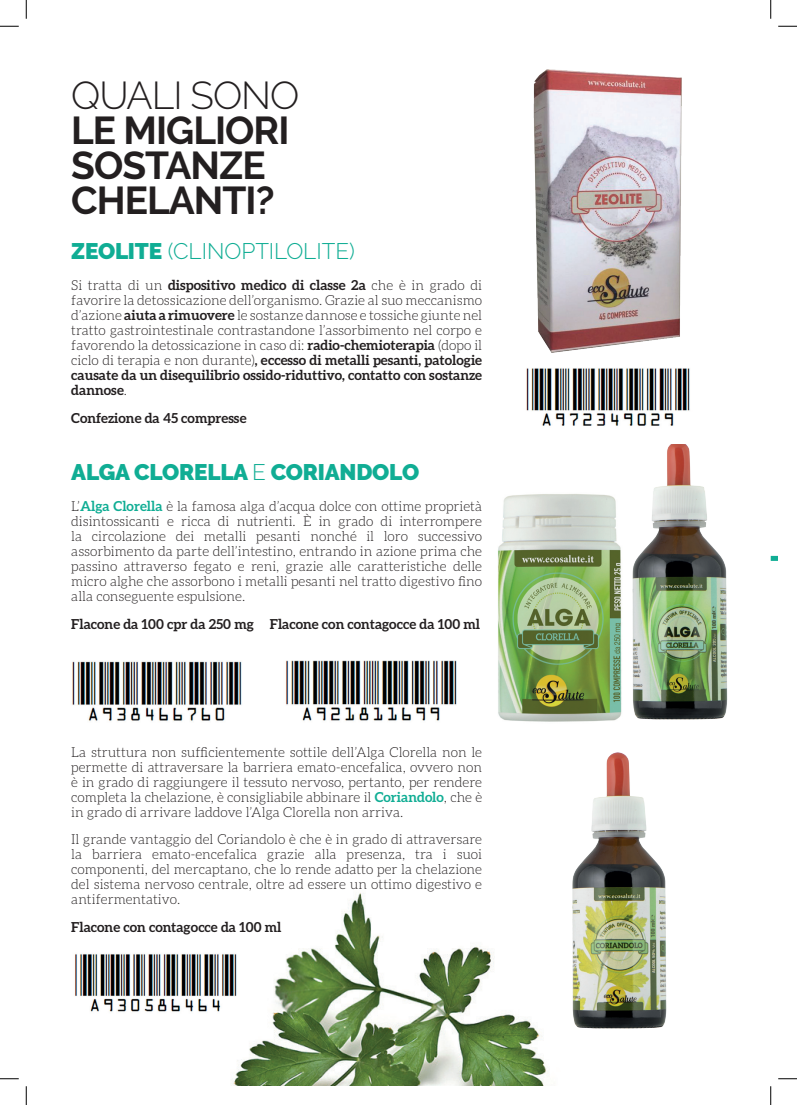
<style>
.page{position:relative;width:797px;height:1105px;background:#fff}
.page>*{position:absolute;margin:0;border:0;box-sizing:border-box;transform-origin:0 0}
.t1{font:700 38.75px/35px "Raleway";letter-spacing:-.025em;color:#231f20}
.t2{font:300 38.75px "Raleway";letter-spacing:-.025em;color:#231f20}
.t3{font:300 22.5px "Raleway";color:#10ad94}
.t4{font:900 22.5px "Raleway";letter-spacing:-.01em;color:#10ad94}
.t5{font:300 13.75px/15px "Aleo";color:#231f20;text-align:justify}
.t6{font:700 13.75px "Aleo";color:#231f20}
.s1{font-weight:900}
.s2{font-weight:700}
.s3{font-weight:300}
.s4{font-weight:700;color:#10ad94}
</style>
<div class="page">
<img style="left:498px;top:494px;width:85px;height:228px">
<img style="left:583px;top:444px;width:193px;height:278px">
<img style="left:231px;top:893px;width:317px;height:193px">
<img style="left:524px;top:752px;width:143px;height:282px">
<img style="left:75px;top:945px;width:168px;height:79px">
<img style="left:526px;top:368px;width:164px;height:58px">
<img style="left:72px;top:661px;width:170px;height:60px">
<img style="left:285px;top:660px;width:172px;height:61px">
<img style="left:534px;top:70px;width:148px;height:282px">
<svg style="left:770px;top:556px;width:7px;height:5px"></svg>
<svg style="left:0;top:25px;width:19px;height:2px"></svg>
<svg style="left:778px;top:25px;width:19px;height:2px"></svg>
<svg style="left:0;top:1078px;width:19px;height:1px"></svg>
<svg style="left:778px;top:1078px;width:19px;height:1px"></svg>
<svg style="left:25px;top:0;width:2px;height:19px"></svg>
<svg style="left:25px;top:1086px;width:2px;height:19px"></svg>
<svg style="left:770px;top:0;width:1px;height:19px"></svg>
<svg style="left:770px;top:1086px;width:1px;height:19px"></svg>
<h1 class="t2" style="left:71px;top:73px;width:230px">QUALI SONO</h1>
<h1 class="t1" style="left:71px;top:113px;width:220px">LE MIGLIORI<br>SOSTANZE<br>CHELANTI?</h1>
<h2 class="t3" style="left:71px;top:238px;width:285px"><span class="s1">ZEOLITE</span> (CLINOPTILOLITE)</h2>
<p class="t5" style="left:71px;top:278px;width:412px">Si tratta di un <span class="s2">dispositivo medico di classe 2a</span> che è in grado di favorire la detossicazione dell’organismo. Grazie al suo meccanismo d’azione <span class="s2">aiuta a rimuovere</span> le sostanze dannose e tossiche giunte nel tratto gastrointestinale contrastandone l’assorbimento nel corpo e favorendo la detossicazione in caso di: <span class="s2">radio-chemioterapia</span> (dopo il ciclo di terapia e non durante)<span class="s2">, eccesso di metalli pesanti, patologie causate da un disequilibrio ossido-riduttivo, contatto con sostanze dannose</span>.</p>
<p class="t6" style="left:71px;top:410px;width:177px">Confezione da 45 compresse</p>
<h2 class="t4" style="left:71px;top:459px;width:349px">ALGA CLORELLA <span class="s3">E</span> CORIANDOLO</h2>
<p class="t5" style="left:71px;top:499px;width:412px">L’<span class="s4">Alga Clorella</span> è la famosa alga d’acqua dolce con ottime proprietà disintossicanti e ricca di nutrienti. È in grado di interrompere la circolazione dei metalli pesanti nonché il loro successivo assorbimento da parte dell’intestino, entrando in azione prima che passino attraverso fegato e reni, grazie alle caratteristiche delle micro alghe che assorbono i metalli pesanti nel tratto digestivo fino alla conseguente espulsione.</p>
<p class="t6" style="left:71px;top:616px;width:410px">Flacone da 100 cpr da 250 mg Flacone con contagocce da 100 ml</p>
<p class="t5" style="left:71px;top:744px;width:412px">La struttura non sufficientemente sottile dell’Alga Clorella non le permette di attraversare la barriera emato-encefalica, ovvero non è in grado di raggiungere il tessuto nervoso, pertanto, per rendere completa la chelazione, è consigliabile abbinare il <span class="s4">Coriandolo</span>, che è in grado di arrivare laddove l’Alga Clorella non arriva.</p>
<p class="t5" style="left:71px;top:832px;width:412px">Il grande vantaggio del Coriandolo è che è in grado di attraversare la barriera emato-encefalica grazie alla presenza, tra i suoi componenti, del mercaptano, che lo rende adatto per la chelazione del sistema nervoso centrale, oltre ad essere un ottimo digestivo e antifermentativo.</p>
<p class="t6" style="left:71px;top:919px;width:212px">Flacone con contagocce da 100 ml</p>
</div>
